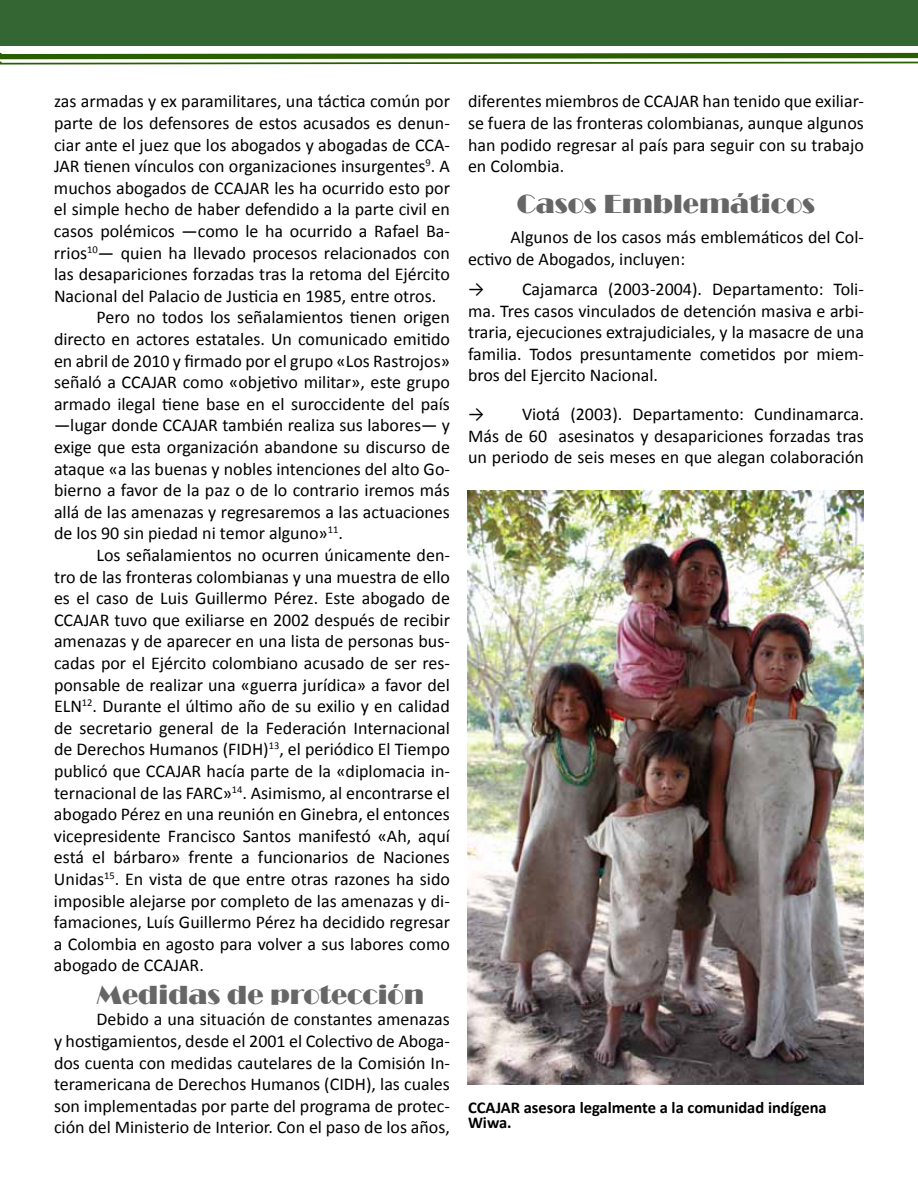
<style>
.page{position:relative;width:918px;height:1188px;background:#fff}
.page>*{position:absolute;margin:0;border:0;box-sizing:border-box;transform-origin:0 0}
.t1{font:27px "Broadway";color:#666}
.t2{font:18px/21.6px "Calibri";color:#000;text-align:justify}
.t3{font:700 16.5px/15px "Calibri";color:#000}
</style>
<div class="page">
<img style="left:468px;top:490px;width:396px;height:594px">
<div style="left:0;top:0;width:918px;height:45px;background:#363"></div>
<svg style="left:0;top:52px;width:918px;height:13px"></svg>
<p class="t2" style="left:54px;top:90px;width:397px">zas armadas y ex paramilitares, una táctica común por</p>
<p class="t2" style="left:54px;top:111px;width:397px">parte de los defensores de estos acusados es denun-</p>
<p class="t2" style="left:54px;top:133px;width:397px">ciar ante el juez que los abogados y abogadas de CCA-</p>
<p class="t2" style="left:54px;top:155px;width:398px">JAR tienen vínculos con organizaciones insurgentes<sup>9</sup>. A</p>
<p class="t2" style="left:54px;top:176px;width:397px">muchos abogados de CCAJAR les ha ocurrido esto por</p>
<p class="t2" style="left:54px;top:198px;width:397px">el simple hecho de haber defendido a la parte civil en</p>
<p class="t2" style="left:54px;top:219px;width:397px">casos polémicos —como le ha ocurrido a Rafael Ba-</p>
<p class="t2" style="left:54px;top:241px;width:397px">rrios<sup>10</sup>— quien ha llevado procesos relacionados con</p>
<p class="t2" style="left:54px;top:263px;width:397px">las desapariciones forzadas tras la retoma del Ejército</p>
<p class="t2" style="left:54px;top:284px;width:384px">Nacional del Palacio de Justicia en 1985, entre otros.</p>
<p class="t2" style="left:97px;top:306px;width:355px">Pero no todos los señalamientos tienen origen</p>
<p class="t2" style="left:54px;top:327px;width:397px">directo en actores estatales. Un comunicado emitido</p>
<p class="t2" style="left:54px;top:349px;width:397px">en abril de 2010 y firmado por el grupo «Los Rastrojos»</p>
<p class="t2" style="left:54px;top:371px;width:397px">señaló a CCAJAR como «objetivo militar», este grupo</p>
<p class="t2" style="left:54px;top:392px;width:397px">armado ilegal tiene base en el suroccidente del país</p>
<p class="t2" style="left:54px;top:414px;width:398px">—lugar donde CCAJAR también realiza sus labores— y</p>
<p class="t2" style="left:54px;top:435px;width:397px">exige que esta organización abandone su discurso de</p>
<p class="t2" style="left:54px;top:457px;width:397px">ataque «a las buenas y nobles intenciones del alto Go-</p>
<p class="t2" style="left:54px;top:479px;width:397px">bierno a favor de la paz o de lo contrario iremos más</p>
<p class="t2" style="left:54px;top:500px;width:397px">allá de las amenazas y regresaremos a las actuaciones</p>
<p class="t2" style="left:54px;top:522px;width:291px">de los 90 sin piedad ni temor alguno»<sup>11</sup>.</p>
<p class="t2" style="left:97px;top:543px;width:355px">Los señalamientos no ocurren únicamente den-</p>
<p class="t2" style="left:54px;top:565px;width:397px">tro de las fronteras colombianas y una muestra de ello</p>
<p class="t2" style="left:54px;top:587px;width:397px">es el caso de Luis Guillermo Pérez. Este abogado de</p>
<p class="t2" style="left:54px;top:608px;width:397px">CCAJAR tuvo que exiliarse en 2002 después de recibir</p>
<p class="t2" style="left:54px;top:630px;width:397px">amenazas y de aparecer en una lista de personas bus-</p>
<p class="t2" style="left:54px;top:651px;width:397px">cadas por el Ejército colombiano acusado de ser res-</p>
<p class="t2" style="left:54px;top:673px;width:397px">ponsable de realizar una «guerra jurídica» a favor del</p>
<p class="t2" style="left:54px;top:695px;width:397px">ELN<sup>12</sup>. Durante el último año de su exilio y en calidad</p>
<p class="t2" style="left:54px;top:716px;width:397px">de secretario general de la Federación Internacional</p>
<p class="t2" style="left:54px;top:738px;width:397px">de Derechos Humanos (FIDH)<sup>13</sup>, el periódico El Tiempo</p>
<p class="t2" style="left:54px;top:759px;width:397px">publicó que CCAJAR hacía parte de la «diplomacia in-</p>
<p class="t2" style="left:54px;top:781px;width:397px">ternacional de las FARC»<sup>14</sup>. Asimismo, al encontrarse el</p>
<p class="t2" style="left:54px;top:803px;width:397px">abogado Pérez en una reunión en Ginebra, el entonces</p>
<p class="t2" style="left:54px;top:824px;width:397px">vicepresidente Francisco Santos manifestó «Ah, aquí</p>
<p class="t2" style="left:54px;top:846px;width:397px">está el bárbaro» frente a funcionarios de Naciones</p>
<p class="t2" style="left:54px;top:867px;width:397px">Unidas<sup>15</sup>. En vista de que entre otras razones ha sido</p>
<p class="t2" style="left:54px;top:889px;width:398px">imposible alejarse por completo de las amenazas y di-</p>
<p class="t2" style="left:54px;top:911px;width:398px">famaciones, Luís Guillermo Pérez ha decidido regresar</p>
<p class="t2" style="left:54px;top:932px;width:398px">a Colombia en agosto para volver a sus labores como</p>
<p class="t2" style="left:54px;top:954px;width:151px">abogado de CCAJAR.</p>
<h1 class="t1" style="left:97px;top:979px;width:329px">Medidas de protección</h1>
<p class="t2" style="left:54px;top:1008px;width:398px;text-indent:43px">Debido a una situación de constantes amenazas y hostigamientos, desde el 2001 el Colectivo de Aboga&shy;dos cuenta con medidas cautelares de la Comisión In&shy;teramericana de Derechos Humanos (CIDH), las cuales son implementadas por parte del programa de protec&shy;ción del Ministerio de Interior. Con el paso de los años,</p>
<p class="t2" style="left:468px;top:90px;width:397px">diferentes miembros de CCAJAR han tenido que exiliar&shy;se fuera de las fronteras colombianas, aunque algunos han podido regresar al país para seguir con su trabajo en Colombia.</p>
<h1 class="t1" style="left:517px;top:188px;width:300px">Casos Emblemáticos</h1>
<p class="t2" style="left:468px;top:226px;width:397px;text-indent:43px">Algunos de los casos más emblemáticos del Col&shy;ectivo de Abogados, incluyen:</p>
<p class="t2" style="left:468px;top:277px;width:397px">→ Cajamarca (2003-2004). Departamento: Toli&shy;ma. Tres casos vinculados de detención masiva e arbi&shy;traria, ejecuciones extrajudiciales, y la masacre de una familia. Todos presuntamente cometidos por miem&shy;bros del Ejercito Nacional.</p>
<p class="t2" style="left:468px;top:402px;width:397px">→ Viotá (2003). Departamento: Cundinamarca.<br>Más de 60 asesinatos y desapariciones forzadas tras un periodo de seis meses en que alegan colaboración</p>
<p class="t3" style="left:468px;top:1099px;width:360px">CCAJAR asesora legalmente a la comunidad indígena<br>Wiwa.</p>
</div>
